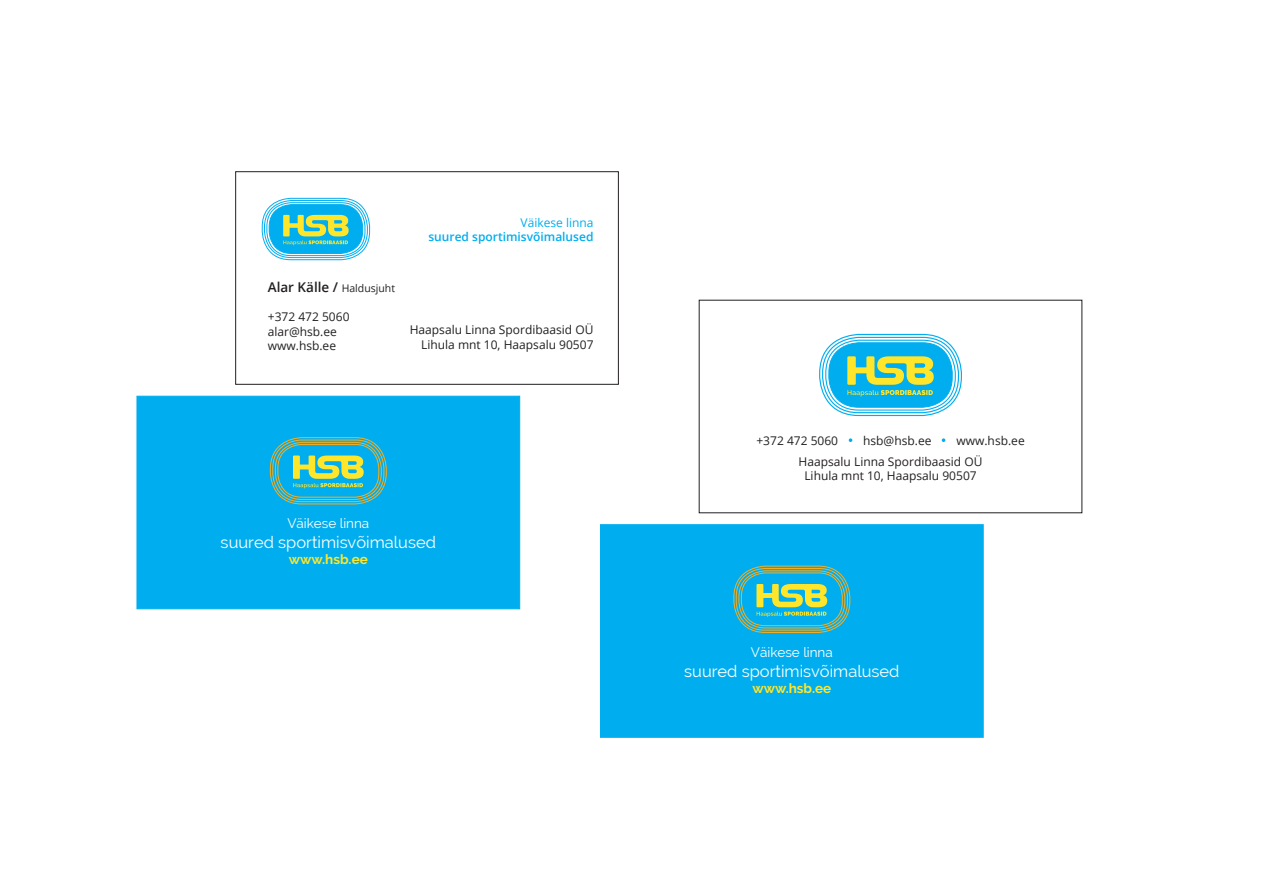
<style>
.page{position:relative;width:1263px;height:893px;background:#fff}
.page>*{position:absolute;margin:0;border:0;box-sizing:border-box;transform-origin:0 0}
.t1{font:16.5px "Raleway";color:#fff}
.t2{font:13.5px "Raleway";color:#fff}
.t3{font:600 13.5px "Open Sans";color:#231f20}
.t4{font:700 13.5px "Raleway";color:#ffe62a}
.t5{font:12px/14.4px "Open Sans";color:#231f20}
.t6{font:600 12px "Open Sans";color:#00aeef}
.t7{font:12px "Open Sans";color:#00aeef}
.s1{font-weight:400;font-size:10.5px}
</style>
<div class="page">
<div style="left:235px;top:171px;width:383px;height:213px;border:1px solid #231f20"></div>
<div style="left:137px;top:396px;width:383px;height:213px;background:#00aeef;border:1px solid #00aeef"></div>
<div style="left:272px;top:440px;width:112px;height:62px;border:1px solid #faad19;border-radius:28px"></div>
<div style="left:270px;top:437px;width:117px;height:67px;border:1px solid #faad19;border-radius:32px"></div>
<div style="left:275px;top:442px;width:107px;height:58px;border:1px solid #faad19;border-radius:27px"></div>
<div style="left:277px;top:444px;width:102px;height:54px;border:1px solid #faad19;border-radius:24px"></div>
<svg style="left:293px;top:455px;width:71px;height:33px"></svg>
<div style="left:264px;top:200px;width:104px;height:58px;border:1px solid #00aeef;border-radius:27px"></div>
<div style="left:262px;top:198px;width:108px;height:62px;border:1px solid #00aeef;border-radius:28px"></div>
<div style="left:266px;top:202px;width:99px;height:54px;border:1px solid #00aeef;border-radius:24px"></div>
<div style="left:269px;top:205px;width:94px;height:48px;background:#00aeef;border-radius:22px"></div>
<div style="left:269px;top:204px;width:94px;height:50px;border:1px solid #00aeef;border-radius:22px"></div>
<svg style="left:283px;top:215px;width:66px;height:30px"></svg>
<div style="left:600px;top:524px;width:383px;height:213px;background:#00aeef;border:1px solid #00aeef"></div>
<div style="left:736px;top:568px;width:112px;height:63px;border:1px solid #faad19;border-radius:28px"></div>
<div style="left:733px;top:566px;width:117px;height:67px;border:1px solid #faad19;border-radius:32px"></div>
<div style="left:738px;top:570px;width:107px;height:58px;border:1px solid #faad19;border-radius:27px"></div>
<div style="left:741px;top:572px;width:102px;height:54px;border:1px solid #faad19;border-radius:24px"></div>
<svg style="left:756px;top:584px;width:71px;height:33px"></svg>
<div style="left:822px;top:337px;width:137px;height:76px;border:1px solid #00aeef;border-radius:36px"></div>
<div style="left:819px;top:334px;width:143px;height:82px;border:1px solid #00aeef;border-radius:39px"></div>
<div style="left:825px;top:340px;width:131px;height:71px;border:1px solid #00aeef;border-radius:33px"></div>
<div style="left:829px;top:343px;width:123px;height:64px;background:#00aeef;border-radius:30px"></div>
<div style="left:828px;top:342px;width:125px;height:66px;border:1px solid #00aeef;border-radius:30px"></div>
<svg style="left:847px;top:356px;width:87px;height:40px"></svg>
<svg style="left:849px;top:438px;width:3px;height:4px"></svg>
<svg style="left:942px;top:438px;width:3px;height:4px"></svg>
<p class="t3" style="left:268px;top:278px;width:129px">Alar Källe / <span class="s1">Haldusjuht</span></p>
<p class="t5" style="left:268px;top:309px;width:83px">+372 472 5060 alar@hsb.ee www.hsb.ee</p>
<p class="t7" style="left:520px;top:214px;width:74px">Väikese linna</p>
<p class="t6" style="left:428px;top:229px;width:167px">suured sportimisvõimalused</p>
<p class="t5" style="left:410px;top:323px;width:185px;text-align:right">Haapsalu Linna Spordibaasid OÜ<br>Lihula mnt 10, Haapsalu 90507</p>
<p class="t2" style="left:287px;top:516px;width:83px">Väikese linna</p>
<h1 class="t1" style="left:221px;top:533px;width:217px">suured sportimisvõimalused</h1>
<p class="t4" style="left:289px;top:552px;width:81px">www.hsb.ee</p>
<p class="t5" style="left:756px;top:433px;width:83px">+372 472 5060</p>
<p class="t5" style="left:863px;top:433px;width:70px">hsb@hsb.ee</p>
<p class="t5" style="left:956px;top:433px;width:70px">www.hsb.ee</p>
<p class="t5" style="left:799px;top:454px;width:185px;text-align:center">Haapsalu Linna Spordibaasid OÜ<br>Lihula mnt 10, Haapsalu 90507</p>
<p class="t2" style="left:751px;top:644px;width:83px">Väikese linna</p>
<h1 class="t1" style="left:684px;top:661px;width:217px">suured sportimisvõimalused</h1>
<p class="t4" style="left:752px;top:680px;width:81px">www.hsb.ee</p>
</div>
